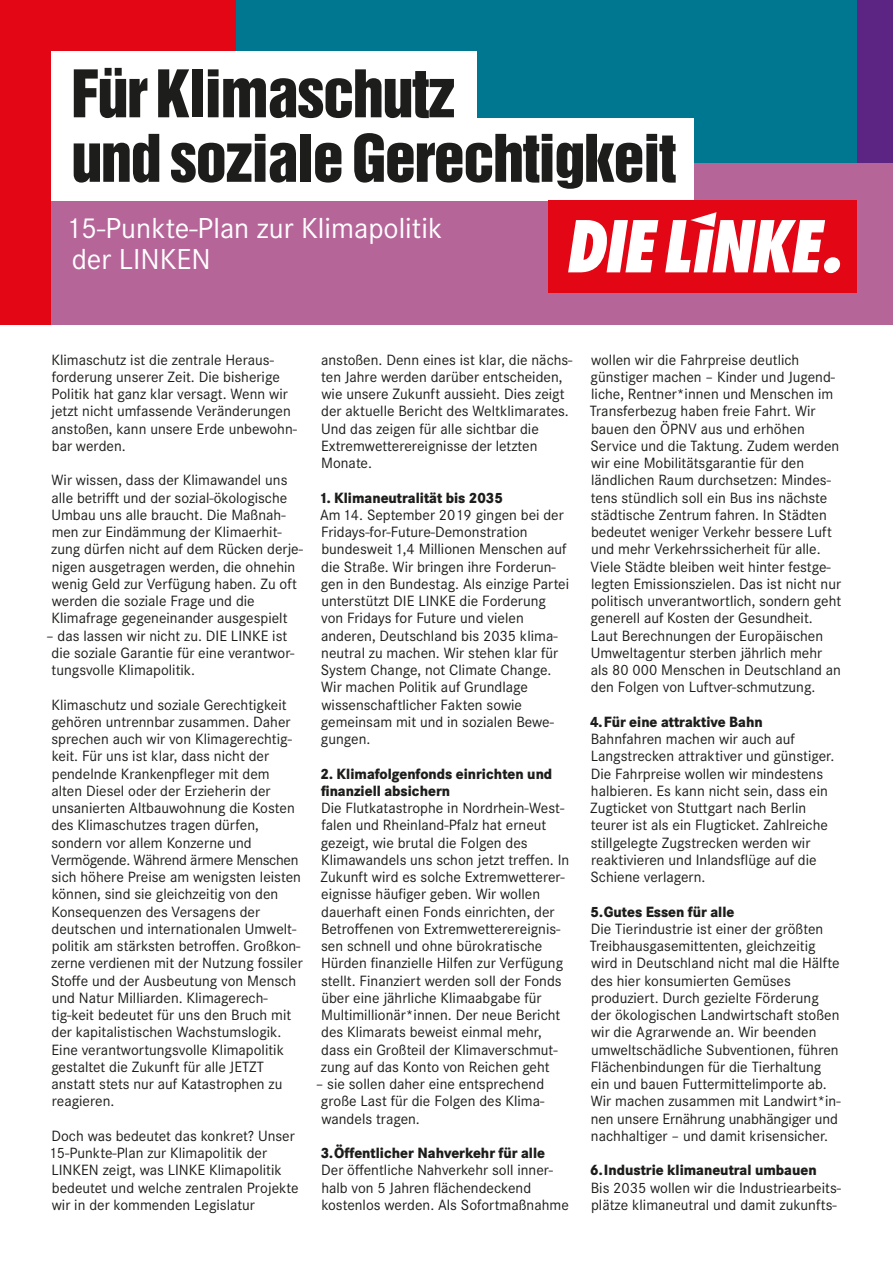
<style>
.page{position:relative;width:893px;height:1263px;background:#fff}
.page>*{position:absolute;margin:0;border:0;box-sizing:border-box;transform-origin:0 0}
.t1{font:60px "Helvetica Inserat LT";letter-spacing:-.025em;color:#1d1d1b;scale:1.04 1}
.t2{font:30px "Corporate S";color:#fff}
.t3{font:15.45px/17.2px "Corporate S";color:#1d1d1b}
.t4{font:800 15.45px/17.2px "Corporate S";color:#1d1d1b;scale:.9 1}
</style>
<div class="page">
<div style="left:0;top:0;width:237px;height:325px;background:#e30614"></div>
<div style="left:51px;top:72px;width:842px;height:253px;background:#b66599"></div>
<div style="left:237px;top:0;width:656px;height:162px;background:#007790"></div>
<div style="left:51px;top:51px;width:425px;height:67px;background:#fff"></div>
<div style="left:51px;top:118px;width:642px;height:83px;background:#fff"></div>
<div style="left:548px;top:201px;width:309px;height:92px;background:#e30614"></div>
<svg style="left:568px;top:212px;width:273px;height:61px"></svg>
<div style="left:857px;top:0;width:36px;height:162px;background:#5c2583"></div>
<p class="t1" style="left:71px;top:58px;width:371px">Für Klimaschutz</p>
<p class="t1" style="left:71px;top:122px;width:583px">und soziale Gerechtigkeit</p>
<p class="t2" style="left:65px;top:211px;width:379px">15-Punkte-Plan zur Klimapolitik</p>
<p class="t2" style="left:72px;top:242px;width:141px">der LINKEN</p>
<p class="t3" style="left:51px;top:351px;width:247px">Klimaschutz ist die zentrale Heraus&shy;forderung unserer Zeit. Die bisherige Politik hat ganz klar versagt. Wenn wir jetzt nicht umfassende Veränderungen anstoßen, kann unsere Erde unbewohn&shy;bar werden.</p>
<p class="t3" style="left:51px;top:472px;width:253px">Wir wissen, dass der Klimawandel uns alle betrifft und der sozial-ökologische Umbau uns alle braucht. Die Maßnah&shy;men zur Eindämmung der Klimaerhit&shy;zung dürfen nicht auf dem Rücken derje&shy;nigen ausgetragen werden, die ohnehin wenig Geld zur Verfügung haben. Zu oft werden die soziale Frage und die Klimafrage gegeneinander ausgespielt</p>
<p class="t3" style="left:52px;top:627px;width:244px;text-indent:-6px">– das lassen wir nicht zu. DIE LINKE ist die soziale Garantie für eine verantwor&shy;tungsvolle Klimapolitik.</p>
<p class="t3" style="left:51px;top:696px;width:253px">Klimaschutz und soziale Gerechtigkeit gehören untrennbar zusammen. Daher sprechen auch wir von Klimagerechtig&shy;keit. Für uns ist klar, dass nicht der pendelnde Krankenpfleger mit dem alten Diesel oder der Erzieherin der unsanierten Altbauwohnung die Kosten des Klimaschutzes tragen dürfen, sondern vor allem Konzerne und Vermögende. Während ärmere Menschen sich höhere Preise am wenigsten leisten können, sind sie gleichzeitig von den Konsequenzen des Versagens der deutschen und internationalen Umwelt&shy;politik am stärksten betroffen. Großkon&shy;zerne verdienen mit der Nutzung fossiler Stoffe und der Ausbeutung von Mensch und Natur Milliarden. Klimagerech&shy;tig-keit bedeutet für uns den Bruch mit der kapitalistischen Wachstumslogik.<br>Eine verantwortungsvolle Klimapolitik gestaltet die Zukunft für alle JETZT anstatt stets nur auf Katastrophen zu reagieren.</p>
<p class="t3" style="left:49px;top:1127px;width:252px">Doch was bedeutet das konkret? Unser 15-Punkte-Plan zur Klimapolitik der LINKEN zeigt, was LINKE Klimapolitik bedeutet und welche zentralen Projekte wir in der kommenden Legislatur</p>
<p class="t3" style="left:321px;top:351px;width:253px">anstoßen. Denn eines ist klar, die nächs&shy;ten Jahre werden darüber entscheiden, wie unsere Zukunft aussieht. Dies zeigt der aktuelle Bericht des Weltklimarates.<br>Und das zeigen für alle sichtbar die Extremwetterereignisse der letzten Monate.</p>
<p class="t4" style="left:319px;top:489px;width:206px">1. Klimaneutralität bis 2035</p>
<p class="t3" style="left:320px;top:506px;width:250px">Am14. September 2019 gingen bei der Fridays-for-Future-Demonstration bundesweit1,4 Millionen Menschen auf die Straße. Wir bringen ihre Forderun&shy;gen in den Bundestag. Als einzige Partei unterstützt DIE LINKE die Forderung von Fridays for Future und vielen anderen, Deutschland bis 2035 klima&shy;neutral zu machen. Wir stehen klar für System Change, not Climate Change.<br>Wir machen Politik auf Grundlage wissenschaftlicher Fakten sowie gemeinsam mit und in sozialen Bewe&shy;gungen.</p>
<p class="t4" style="left:321px;top:765px;width:259px">2. Klimafolgenfonds einrichten und finanziell absichern</p>
<p class="t3" style="left:320px;top:799px;width:250px">Die Flutkatastrophe in Nordrhein-West&shy;falen und Rheinland-Pfalz hat erneut gezeigt, wie brutal die Folgen des Klimawandels uns schon jetzt treffen. In Zukunft wird es solche Extremwetterer&shy;eignisse häufiger geben. Wir wollen dauerhaft einen Fonds einrichten, der Betroffenen von Extremwetterereignis&shy;sen schnell und ohne bürokratische Hürden finanzielle Hilfen zur Verfügung stellt. Finanziert werden soll der Fonds über eine jährliche Klimaabgabe für Multimillionär*innen. Der neue Bericht des Klimarats beweist einmal mehr, dass ein Großteil der Klimaverschmut&shy;zung auf das Konto von Reichen geht</p>
<p class="t3" style="left:321px;top:1075px;width:225px;text-align:justify;text-indent:-5px">– sie sollen daher eine entsprechend große Last für die Folgen des Klima&shy;wandels tragen.</p>
<p class="t4" style="left:321px;top:1144px;width:251px">3. Öffentlicher Nahverkehr für alle</p>
<p class="t3" style="left:321px;top:1162px;width:249px">Der öffentliche Nahverkehr soll inner&shy;halb von 5 Jahren flächendeckend kostenlos werden. Als Sofortmaßnahme</p>
<p class="t3" style="left:590px;top:351px;width:253px">wollen wir die Fahrpreise deutlich günstiger machen – Kinder und Jugend&shy;liche, Rentner*innen und Menschen im Transferbezug haben freie Fahrt. Wir bauen den ÖPNV aus und erhöhen Service und die Taktung. Zudem werden wir eine Mobilitätsgarantie für den ländlichen Raum durchsetzen: Mindes&shy;tens stündlich soll ein Bus ins nächste städtische Zentrum fahren. In Städten bedeutet weniger Verkehr bessere Luft und mehr Verkehrssicherheit für alle.<br>Viele Städte bleiben weit hinter festge&shy;legten Emissionszielen. Das ist nicht nur politisch unverantwortlich, sondern geht generell auf Kosten der Gesundheit.<br>Laut Berechnungen der Europäischen Umweltagentur sterben jährlich mehr als 80 000 Menschen in Deutschland an den Folgen von Luftver-schmutzung.</p>
<p class="t4" style="left:590px;top:713px;width:193px">4. Für eine attraktive Bahn</p>
<p class="t3" style="left:590px;top:730px;width:246px">Bahnfahren machen wir auch auf Langstrecken attraktiver und günstiger.<br>Die Fahrpreise wollen wir mindestens halbieren. Es kann nicht sein, dass ein Zugticket von Stuttgart nach Berlin teurer ist als ein Flugticket. Zahlreiche stillgelegte Zugstrecken werden wir reaktivieren und Inlandsflüge auf die Schiene verlagern.</p>
<p class="t4" style="left:590px;top:903px;width:161px">5. Gutes Essen für alle</p>
<p class="t3" style="left:590px;top:920px;width:252px">Die Tierindustrie ist einer der größten Treibhausgasemittenten, gleichzeitig wird in Deutschland nicht mal die Hälfte des hier konsumierten Gemüses produziert. Durch gezielte Förderung der ökologischen Landwirtschaft stoßen wir die Agrarwende an. Wir beenden umweltschädliche Subventionen, führen Flächenbindungen für die Tierhaltung ein und bauen Futtermittelimporte ab.<br>Wir machen zusammen mit Landwirt*in&shy;nen unsere Ernährung unabhängiger und nachhaltiger – und damit krisensicher.</p>
<p class="t4" style="left:590px;top:1162px;width:253px">6. Industrie klimaneutral umbauen</p>
<p class="t3" style="left:591px;top:1179px;width:252px">Bis 2035 wollen wir die Industriearbeits&shy;plätze klimaneutral und damit zukunfts-</p>
</div>
